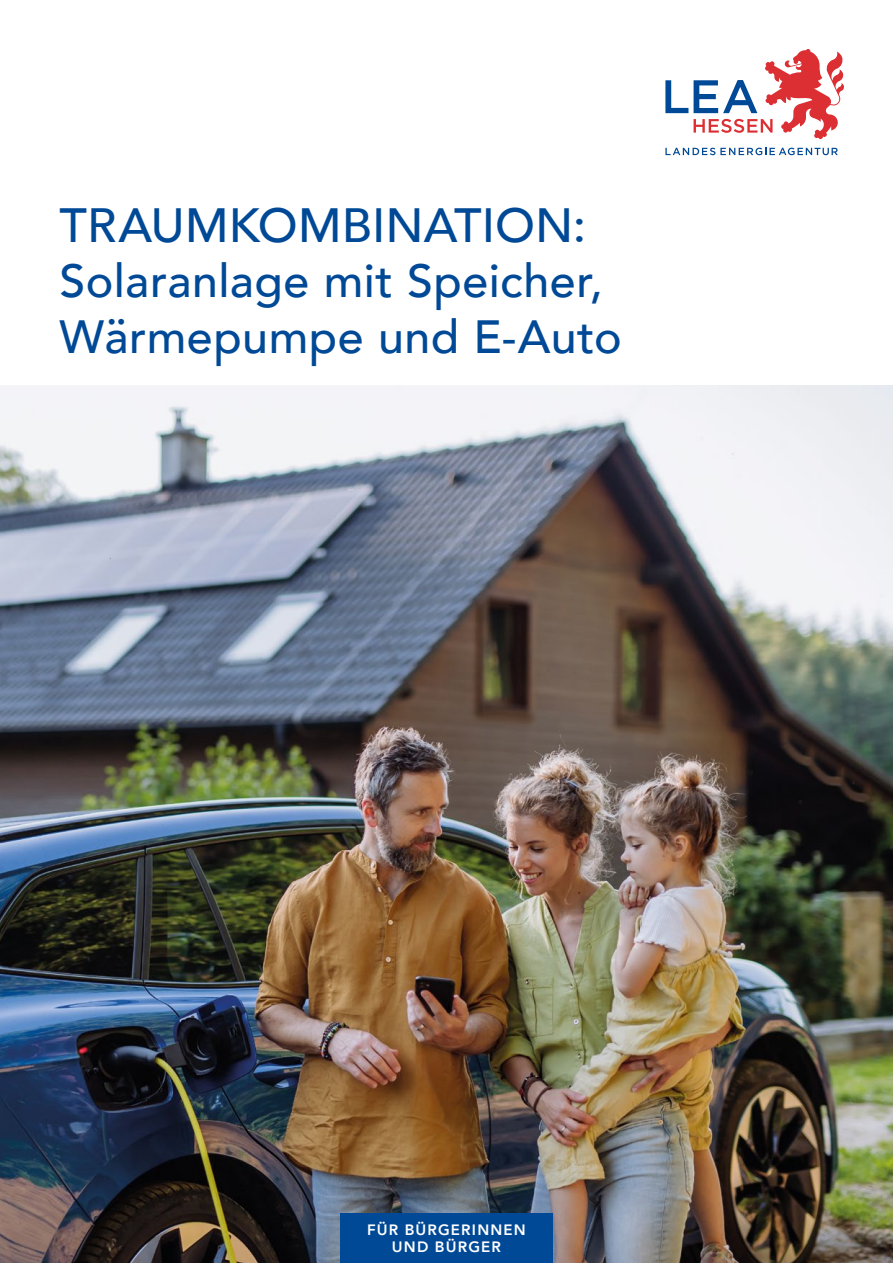
<style>
.page{position:relative;width:893px;height:1263px;background:#fff}
.page>*{position:absolute;margin:0;border:0;box-sizing:border-box;transform-origin:0 0}
.t1{font:500 48px "Avenir";color:#004996}
.t2{font:500 46.5px/55.5px "Avenir";letter-spacing:.01em;color:#004996}
.t3{font:800 15px/17.2px "Avenir";letter-spacing:.08em;color:#fff;text-align:center}
</style>
<div class="page">
<svg style="left:665px;top:80px;width:23px;height:33px"></svg>
<svg style="left:665px;top:148px;width:173px;height:7px"></svg>
<svg style="left:694px;top:49px;width:150px;height:90px"></svg>
<img style="left:0;top:386px;width:893px;height:877px">
<div style="left:340px;top:1213px;width:213px;height:50px;background:#004996"></div>
<h1 class="t1" style="left:60px;top:184px;width:528px">TRAUMKOMBINATION:</h1>
<h1 class="t2" style="left:60px;top:251px;width:564px">Solaranlage mit Speicher,<br>Wärmepumpe und E-Auto</h1>
<p class="t3" style="left:367px;top:1221px;width:160px">FÜR BÜRGERINNEN<br>UND BÜRGER</p>
</div>
